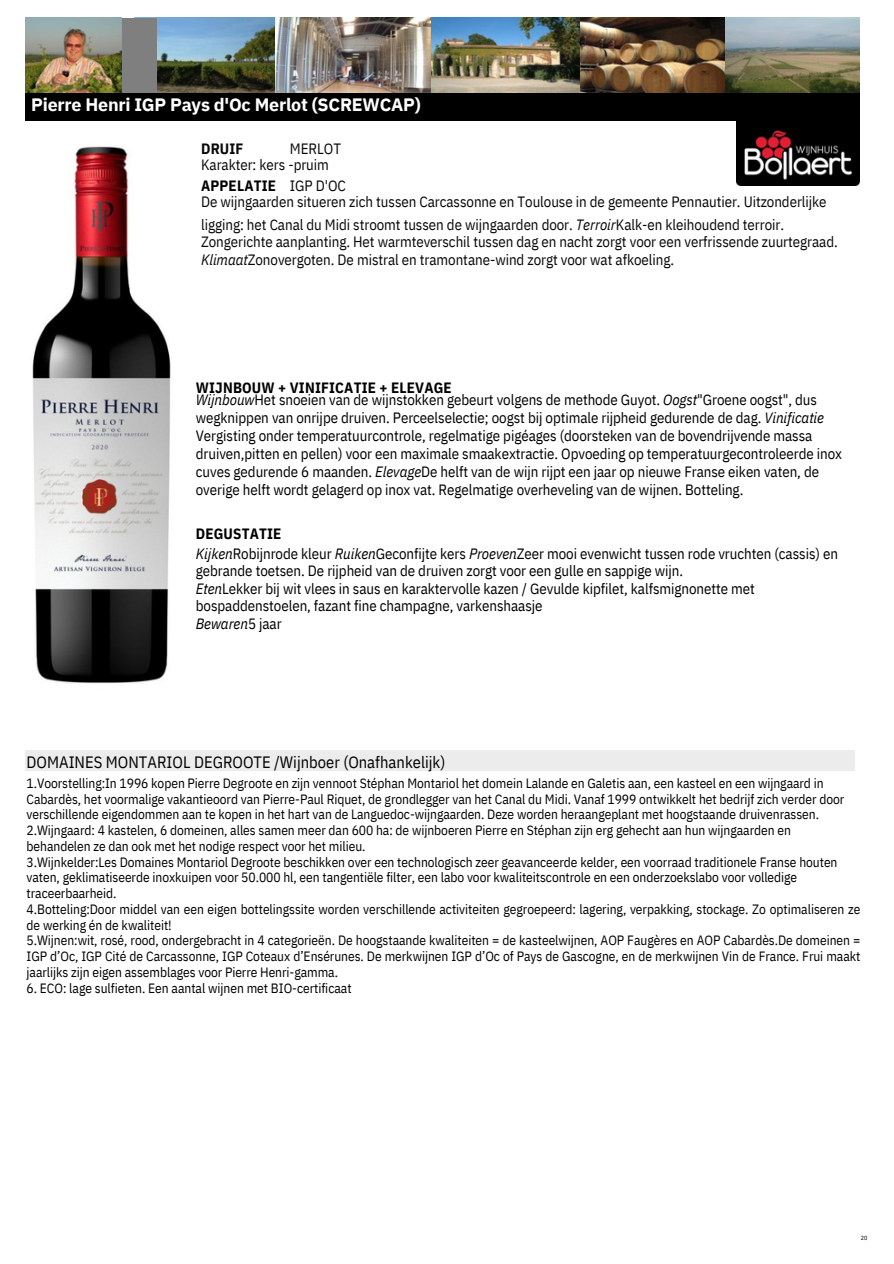
<style>
.page{position:relative;width:894px;height:1264px;background:#fff}
.page>*{position:absolute;margin:0;border:0;box-sizing:border-box;transform-origin:0 0}
.t1{font:700 17.85px "IBM Plex Sans";letter-spacing:-.015em;color:#fff}
.t2{font:16.5px "IBM Plex Sans Cond";color:#000}
.t3{font:700 15px "IBM Plex Sans Cond";letter-spacing:.01em;color:#000}
.t4{font:15px "IBM Plex Sans Cond";letter-spacing:-.005em;color:#080808}
.t5{font:700 15px "IBM Plex Sans Cond";letter-spacing:.01em;color:#080808}
.t6{font:14.85px/18px "IBM Plex Sans Cond";letter-spacing:-.005em;color:#000}
.t7{font:14.85px "IBM Plex Sans Cond";letter-spacing:-.005em;color:#080808}
.t8{font:italic 14.85px "IBM Plex Sans Cond";letter-spacing:-.005em;color:#000}
.t9{font:13.5px/15.8px "IBM Plex Sans Cond";letter-spacing:-.005em;color:#000}
.t10{font:6px "IBM Plex Sans Cond";color:#000}
.s1{font-style:italic}
.s2{font-style:normal}
</style>
<div class="page">
<img style="left:736px;top:120px;width:123px;height:66px">
<img style="left:32px;top:146px;width:139px;height:537px">
<div style="left:26px;top:750px;width:828px;height:20px;background:#ececec"></div>
<img style="left:157px;top:18px;width:118px;height:75px">
<div style="left:25px;top:18px;width:132px;height:92px;background:#7f7f7f"></div>
<img style="left:724px;top:18px;width:135px;height:75px">
<img style="left:275px;top:18px;width:156px;height:75px">
<img style="left:579px;top:18px;width:145px;height:75px">
<img style="left:431px;top:18px;width:148px;height:75px">
<img style="left:25px;top:18px;width:96px;height:75px">
<div style="left:25px;top:93px;width:834px;height:27px;background:#000"></div>
<h2 class="t1" style="left:31px;top:93px;width:391px">Pierre Henri IGP Pays d'Oc Merlot (SCREWCAP)</h2>
<p class="t4" style="left:290px;top:138px;width:53px">MERLOT</p>
<p class="t4" style="left:290px;top:175px;width:57px">IGP D'OC</p>
<h3 class="t5" style="left:201px;top:138px;width:44px">DRUIF</h3>
<h3 class="t3" style="left:201px;top:175px;width:76px">APPELATIE</h3>
<p class="t7" style="left:201px;top:155px;width:129px">Karakter: kers -pruim</p>
<h1 class="t7" style="left:201px;top:192px;width:627px">De wijngaarden situeren zich tussen Carcassonne en Toulouse in de gemeente Pennautier. Uitzonderlijke</h1>
<p class="t7" style="left:201px;top:214px;width:584px">ligging: het Canal du Midi stroomt tussen de wijngaarden door. <span class="s1">Terroir</span>Kalk-en kleihoudend terroir.</p>
<p class="t7" style="left:201px;top:231px;width:638px">Zongerichte aanplanting. Het warmteverschil tussen dag en nacht zorgt voor een verfrissende zuurtegraad.</p>
<p class="t7" style="left:201px;top:249px;width:474px"><span class="s1">Klimaat</span>Zonovergoten. De mistral en tramontane-wind zorgt voor wat afkoeling.</p>
<p class="t3" style="left:196px;top:377px;width:257px">WIJNBOUW + VINIFICATIE + ELEVAGE</p>
<p class="t6" style="left:196px;top:390px;width:647px"><span class="s1">Wijnbouw</span>Het snoeien van de wijnstokken gebeurt volgens de methode Guyot. <span class="s1">Oogst</span>"Groene oogst", dus wegknippen van onrijpe druiven. Perceelselectie; oogst bij optimale rijpheid gedurende de dag. <span class="s1">Vinificatie </span>Vergisting onder temperatuurcontrole, regelmatige pigéages (doorsteken van de bovendrijvende massa druiven,pitten en pellen) voor een maximale smaakextractie. Opvoeding op temperatuurgecontroleerde inox cuves gedurende 6 maanden. <span class="s1">Elevage</span>De helft van de wijn rijpt een jaar op nieuwe Franse eiken vaten, de overige helft wordt gelagerd op inox vat. Regelmatige overheveling van de wijnen. Botteling.</p>
<h3 class="t3" style="left:196px;top:523px;width:87px">DEGUSTATIE</h3>
<h4 class="t6" style="left:196px;top:544px;width:643px"><span class="s1">Kijken</span>Robijnrode kleur <span class="s1">Ruiken</span>Geconfijte kers <span class="s1">Proeven</span>Zeer mooi evenwicht tussen rode vruchten (cassis) en</h4>
<p class="t6" style="left:196px;top:561px;width:488px">gebrande toetsen. De rijpheid van de druiven zorgt voor een gulle en sappige wijn.</p>
<p class="t6" style="left:196px;top:579px;width:560px"><span class="s1">Eten</span>Lekker bij wit vlees in saus en karaktervolle kazen / Gevulde kipfilet, kalfsmignonette met</p>
<p class="t6" style="left:196px;top:596px;width:348px">bospaddenstoelen, fazant fine champagne, varkenshaasje</p>
<p class="t8" style="left:196px;top:613px;width:87px">Bewaren<span class="s2">5 jaar</span></p>
<p class="t2" style="left:27px;top:751px;width:420px">DOMAINES MONTARIOL DEGROOTE /Wijnboer (Onafhankelijk)</p>
<p class="t9" style="left:27px;top:775px;width:819px">1.Voorstelling:In 1996 kopen Pierre Degroote en zijn vennoot Stéphan Montariol het domein Lalande en Galetis aan, een kasteel en een wijngaard in Cabardès, het voormalige vakantieoord van Pierre-Paul Riquet, de grondlegger van het Canal du Midi. Vanaf 1999 ontwikkelt het bedrijf zich verder door verschillende eigendommen aan te kopen in het hart van de Languedoc-wijngaarden. Deze worden heraangeplant met hoogstaande druivenrassen.<br>2.Wijngaard: 4 kastelen, 6 domeinen, alles samen meer dan 600 ha: de wijnboeren Pierre en Stéphan zijn erg gehecht aan hun wijngaarden en</p>
<p class="t9" style="left:27px;top:838px;width:340px">behandelen ze dan ook met het nodige respect voor het milieu.</p>
<p class="t9" style="left:27px;top:853px;width:812px">3.Wijnkelder:Les Domaines Montariol Degroote beschikken over een technologisch zeer geavanceerde kelder, een voorraad traditionele Franse houten vaten, geklimatiseerde inoxkuipen voor 50.000 hl, een tangentiële filter, een labo voor kwaliteitscontrole en een onderzoekslabo voor volledige traceerbaarheid.</p>
<p class="t9" style="left:27px;top:901px;width:835px">4.Botteling:Door middel van een eigen bottelingssite worden verschillende activiteiten gegroepeerd: lagering, verpakking, stockage. Zo optimaliseren ze de werking én de kwaliteit!</p>
<p class="t9" style="left:27px;top:932px;width:835px;text-align:justify">5.Wijnen:wit, rosé, rood, ondergebracht in 4 categorieën. De hoogstaande kwaliteiten = de kasteelwijnen, AOP Faugères en AOP Cabardès.De domeinen = IGP d’Oc, IGP Cité de Carcassonne, IGP Coteaux d’Ensérunes. De merkwijnen IGP d’Oc of Pays de Gascogne, en de merkwijnen Vin de France. Frui maakt jaarlijks zijn eigen assemblages voor Pierre Henri-gamma.</p>
<p class="t9" style="left:27px;top:979px;width:326px">6. ECO: lage sulfieten. Een aantal wijnen met BIO-certificaat</p>
<p class="t10" style="left:860px;top:1233px;width:8px">20</p>
</div>
